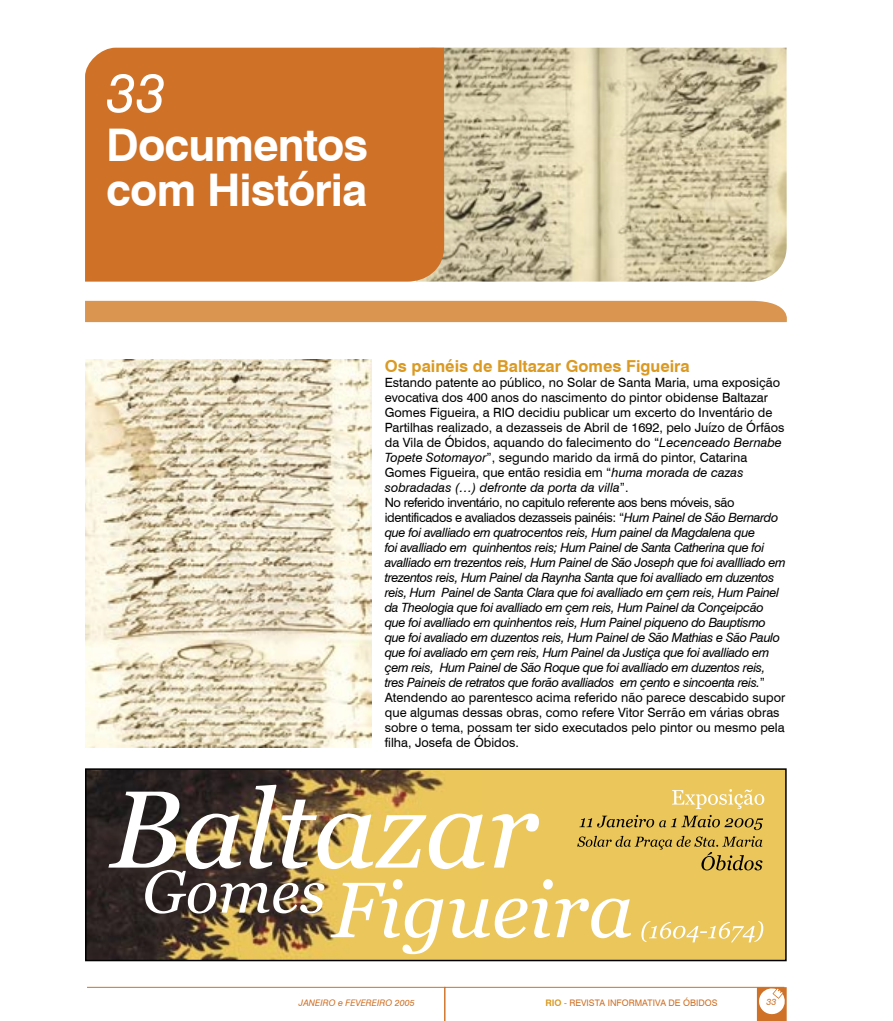
<style>
.page{position:relative;width:893px;height:1021px;background:#fff}
.page>*{position:absolute;margin:0;border:0;box-sizing:border-box;transform-origin:0 0}
.t1{font:italic 54px "Swiss 721 BT";color:#fff}
.t2{font:700 45px "Swiss 721 BT";letter-spacing:-.02em;color:#fff}
.titulo_texto{font:700 16.5px "Swiss 721 BT";color:#da9a23}
.texto{font:italic 12.75px/15px "Swiss 721 BT";letter-spacing:-.03em;color:#000}
.texto-2{font:12.75px/15px "Swiss 721 BT";color:#000}
.t3{font:9px "Swiss 721 BT";color:#cf7127}
.t4{font:italic 9px "Swiss 721 BT";color:#cf7127}
.s1{font-style:italic}
.s2{font-style:normal}
.s3{font-weight:700;color:#da9a23}
</style>
<div class="page">
<svg style="left:87px;top:986px;width:700px;height:34px"></svg>
<img style="left:444px;top:48px;width:343px;height:233px">
<div style="left:85px;top:48px;width:359px;height:233px;background:#cf7127"></div>
<div style="left:85px;top:301px;width:702px;height:21px;background:#da9550"></div>
<img style="left:85px;top:359px;width:286px;height:388px">
<div style="left:86px;top:769px;width:700px;height:190px;background:#eac65b"></div>
<img style="left:88px;top:771px;width:356px;height:187px">
<svg style="left:108px;top:784px;width:656px;height:170px"></svg>
<div style="left:85px;top:768px;width:702px;height:193px;border:2px solid #000"></div>
<p class="t1" style="left:106px;top:60px;width:61px">33</p>
<p class="t2" style="left:106px;top:117px;width:263px">Documentos</p>
<p class="t2" style="left:106px;top:162px;width:263px">com História</p>
<p class="titulo_texto" style="left:385px;top:356px;width:307px">Os painéis de Baltazar Gomes Figueira</p>
<p class="texto-2" style="left:385px;top:375px;width:401px">Estando patente ao público, no Solar de Santa Maria, uma exposição evocativa dos 400 anos do nascimento do pintor obidense Baltazar Gomes Figueira, a RIO decidiu publicar um excerto do Inventário de Partilhas realizado, a dezasseis de Abril de 1692, pelo Juízo de Órfãos da Vila de Óbidos, aquando do falecimento do “<span class="s1">Lecenceado Bernabe Topete Sotomayor</span>”, segundo marido da irmã do pintor, Catarina Gomes Figueira, que então residia em “<span class="s1">huma morada de cazas sobradadas (…) defronte da porta da villa</span>”.</p>
<p class="texto" style="left:385px;top:495px;width:402px"><span class="s2">No referido inventário, no capitulo referente aos bens móveis, são identificados e avaliados dezasseis painéis: “</span>Hum Painel de São Bernardo que foi avalliado em quatrocentos reis, Hum painel da Magdalena que<br>foi avalliado em quinhentos reis; Hum Painel de Santa Catherina que foi avalliado em trezentos reis, Hum Painel de São Joseph que foi avallliado em trezentos reis, Hum Painel da Raynha Santa que foi avalliado em duzentos reis, Hum Painel de Santa Clara que foi avalliado em çem reis, Hum Painel da Theologia que foi avalliado em çem reis, Hum Painel da Conçeipcão que foi avalliado em quinhentos reis, Hum Painel piqueno do Bauptismo que foi avaliado em duzentos reis, Hum Painel de São Mathias e São Paulo que foi avaliado em çem reis, Hum Painel da Justiça que foi avalliado em çem reis, Hum Painel de São Roque que foi avalliado em duzentos reis, tres Paineis de retratos que forão avalliados em çento e sincoenta reis.<span class="s2">”</span></p>
<p class="texto-2" style="left:385px;top:690px;width:402px">Atendendo ao parentesco acima referido não parece descabido supor que algumas dessas obras, como refere Vitor Serrão em várias obras sobre o tema, possam ter sido executados pelo pintor ou mesmo pela filha, Josefa de Óbidos.</p>
<p class="t4" style="left:299px;top:997px;width:117px">JANEIRO e FEVEREIRO 2005</p>
<p class="t3" style="left:545px;top:997px;width:174px"><span class="s3">RIO</span> - REVISTA INFORMATIVA DE ÓBIDOS</p>
<p class="t4" style="left:767px;top:996px;width:11px">33</p>
</div>
